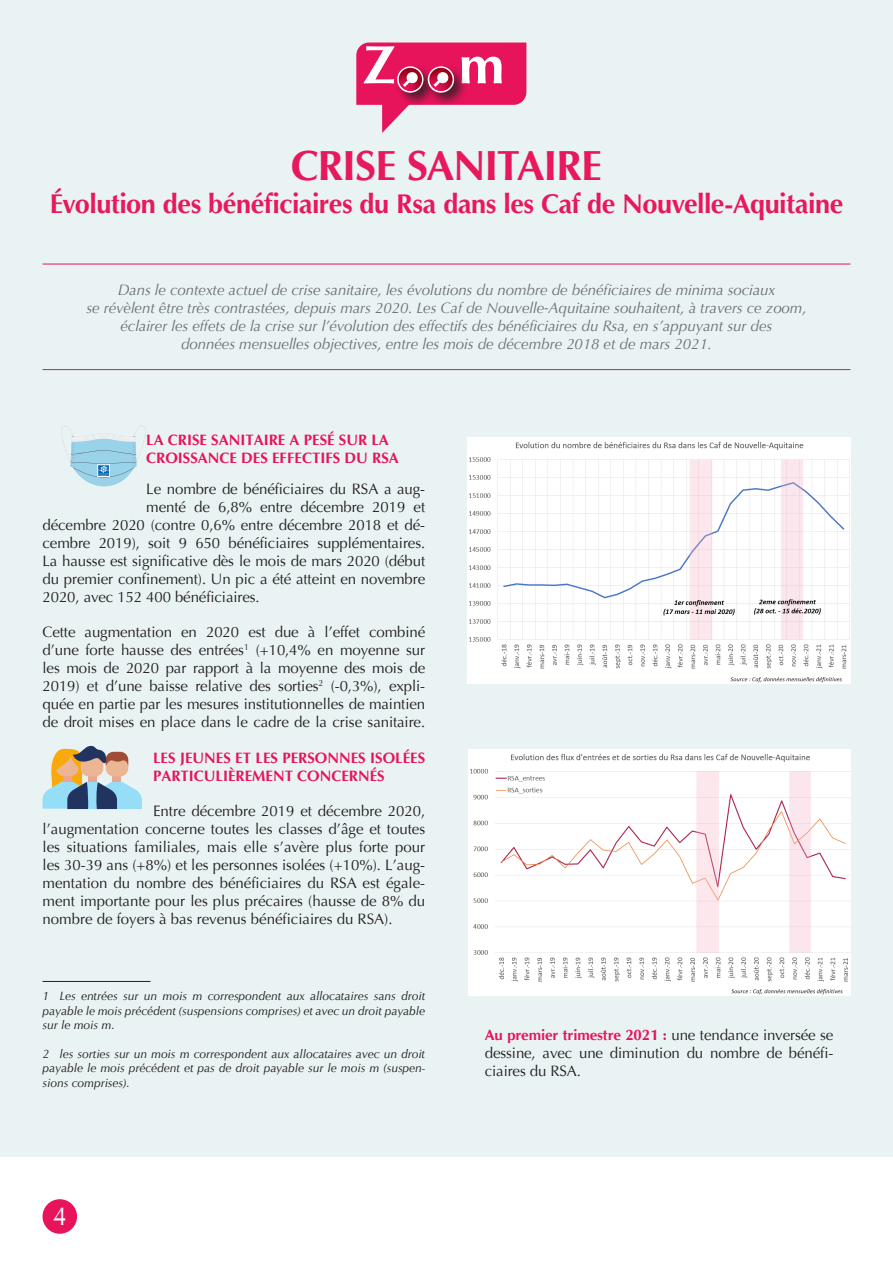
<style>
.page{position:relative;width:893px;height:1263px;background:#fff}
.page>*{position:absolute;margin:0;border:0;box-sizing:border-box;transform-origin:0 0}
.Grand_Titre_ZOMM{font:700 54px "Optima";color:#fff}
.TITRE_DU_ZOOM{font:700 42px "Optima";letter-spacing:-.03em;color:#e7185c}
.Sous_TITRE_DU_ZOOM{font:700 27px "Optima";letter-spacing:-.02em;color:#e7185c}
.t1{font:26.4px "CG Omega";color:#fff;scale:.91 1}
.Titre_paragraphe{font:15px/18px "Optima";letter-spacing:-.005em;color:#231f20;text-align:justify}
.Intro_ZOOM{font:italic 15px/18px "Optima";letter-spacing:-.005em;color:#6c6d70;text-align:center}
.TEXTE_ZOOM_1_av{font:15px/18px "Optima";color:#231f20;text-align:justify}
.Titre_paragraphe-2{font:700 15px/18px "Optima";color:#e7135b}
.Texte_courant_0av{font:15px/18px "Optima";letter-spacing:-.005em;color:#231f20;text-align:justify}
.Note_bas_de_page{font:italic 12px/14.4px "CG Omega";color:#231f20;text-align:justify}
.s1{font-family:"CG Omega";font-weight:700;color:#e7135b}
</style>
<div class="page">
<div style="left:0;top:0;width:893px;height:1157px;background:#eaf3f3"></div>
<div style="left:43px;top:1199px;width:34px;height:35px;background:#e7135b;border-radius:50%"></div>
<svg style="left:356px;top:43px;width:170px;height:90px"></svg>
<hr style="left:43px;top:981px;width:108px;height:1px;background:#231f20">
<hr style="left:43px;top:369px;width:807px;height:1px;background:#e7135b">
<hr style="left:43px;top:264px;width:807px;height:1px;background:#e7135b">
<img style="left:468px;top:438px;width:382px;height:245px">
<img style="left:468px;top:749px;width:382px;height:246px">
<svg style="left:61px;top:425px;width:85px;height:61px"></svg>
<svg style="left:43px;top:745px;width:99px;height:64px"></svg>
<p class="Grand_Titre_ZOMM" style="left:363px;top:34px;width:142px">Z m</p>
<p class="TITRE_DU_ZOOM" style="left:291px;top:142px;width:313px">CRISE SANITAIRE</p>
<p class="Sous_TITRE_DU_ZOOM" style="left:50px;top:188px;width:795px">Évolution des bénéficiaires du Rsa dans les Caf de Nouvelle-Aquitaine</p>
<p class="Intro_ZOOM" style="left:86px;top:281px;width:722px">Dans le contexte actuel de crise sanitaire, les évolutions du nombre de bénéficiaires de minima sociaux<br>se révèlent être très contrastées, depuis mars 2020. Les Caf de Nouvelle-Aquitaine souhaitent, à travers ce zoom, éclairer les effets de la crise sur l’évolution des effectifs des bénéficiaires du Rsa, en s’appuyant sur des<br>données mensuelles objectives, entre les mois de décembre 2018 et de mars 2021.</p>
<p class="Titre_paragraphe-2" style="left:146px;top:431px;width:254px">LA CRISE SANITAIRE A PESÉ SUR LA<br>CROISSANCE DES EFFECTIFS DU RSA</p>
<p class="Titre_paragraphe" style="left:146px;top:480px;width:280px">Le nombre de bénéficiaires du RSA a aug-</p>
<p class="Titre_paragraphe" style="left:146px;top:498px;width:280px">menté de 6,8% entre décembre 2019 et</p>
<p class="Titre_paragraphe" style="left:43px;top:516px;width:384px">décembre 2020 (contre 0,6% entre décembre 2018 et dé-</p>
<p class="Titre_paragraphe" style="left:43px;top:534px;width:384px">cembre 2019), soit 9 650 bénéficiaires supplémentaires.</p>
<p class="Titre_paragraphe" style="left:43px;top:552px;width:384px">La hausse est significative dès le mois de mars 2020 (début</p>
<p class="Titre_paragraphe" style="left:43px;top:570px;width:384px">du premier confinement). Un pic a été atteint en novembre</p>
<p class="Titre_paragraphe" style="left:43px;top:588px;width:219px">2020, avec 152 400 bénéficiaires.</p>
<p class="Titre_paragraphe" style="left:43px;top:623px;width:384px">Cette augmentation en 2020 est due à l’effet combiné d’une forte hausse des entrées<sup>1</sup> (+10,4% en moyenne sur les mois de 2020 par rapport à la moyenne des mois de 2019) et d’une baisse relative des sorties<sup>2</sup> (-0,3%), expli&shy;quée en partie par les mesures institutionnelles de maintien de droit mises en place dans le cadre de la crise sanitaire.</p>
<p class="Titre_paragraphe-2" style="left:153px;top:749px;width:274px">LES JEUNES ET LES PERSONNES ISOLÉES<br>PARTICULIÈREMENT CONCERNÉS</p>
<p class="TEXTE_ZOOM_1_av" style="left:43px;top:802px;width:384px;text-indent:111px">Entre décembre 2019 et décembre 2020, l’augmentation concerne toutes les classes d’âge et toutes les situations familiales, mais elle s’avère plus forte pour les 30-39 ans (+8%) et les personnes isolées (+10%). L’aug&shy;mentation du nombre des bénéficiaires du RSA est égale&shy;ment importante pour les plus précaires (hausse de 8% du nombre de foyers à bas revenus bénéficiaires du RSA).</p>
<p class="Note_bas_de_page" style="left:43px;top:989px;width:384px">1 Les entrées sur un mois m correspondent aux allocataires sans droit payable le mois précédent (suspensions comprises) et avec un droit payable sur le mois m.</p>
<p class="Note_bas_de_page" style="left:43px;top:1046px;width:384px">2 les sorties sur un mois m correspondent aux allocataires avec un droit payable le mois précédent et pas de droit payable sur le mois m (suspen&shy;sions comprises).</p>
<p class="t1" style="left:53px;top:1200px;width:16px">4</p>
<p class="Texte_courant_0av" style="left:485px;top:1026px;width:350px"><span class="s1">Au premier trimestre 2021 :</span> une tendance inversée se dessine, avec une diminution du nombre de bénéfi&shy;ciaires du RSA.</p>
</div>
